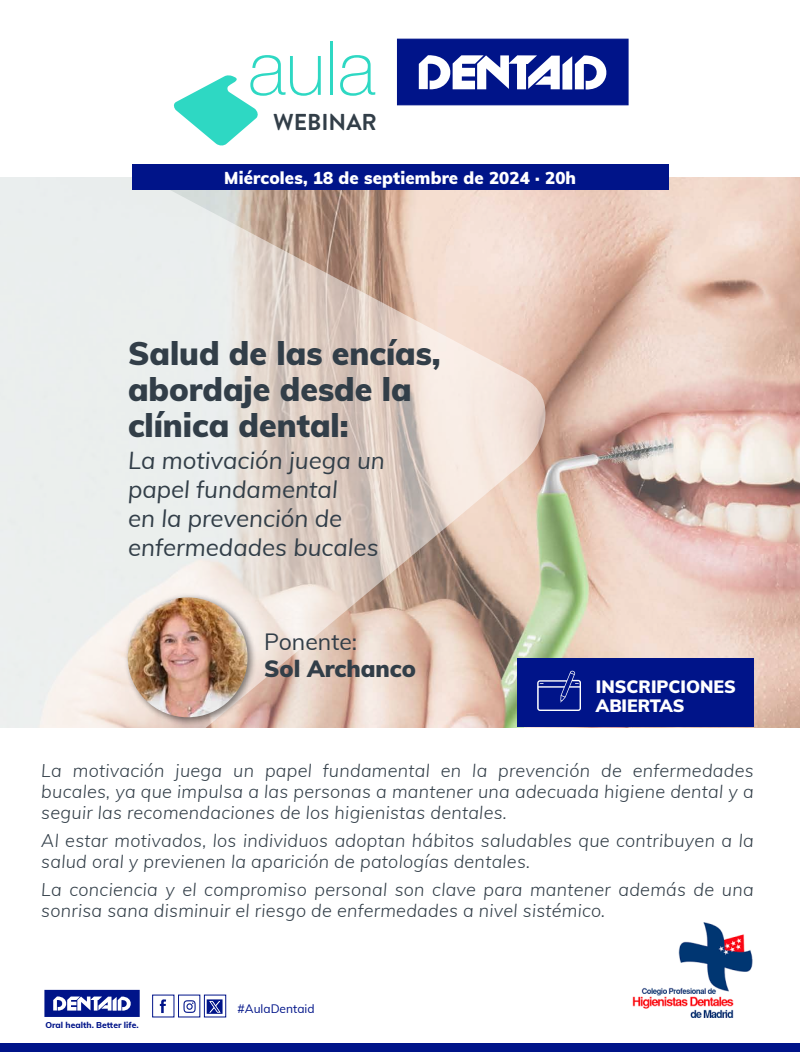
<style>
.page{position:relative;width:800px;height:1052px;background:#fff}
.page>*{position:absolute;margin:0;border:0;box-sizing:border-box;transform-origin:0 0}
.t1{font:900 32px/36px "Muli";color:#323e48}
.t2{font:italic 24px/28.8px "Muli";color:#323e48}
.t3{font:900 23px "Muli";color:#323e48}
.t4{font:23px "Muli";color:#323e48}
.t5{font:700 23px "Brandon Grotesque";color:#323e48}
.t6{font:italic 300 18px/21px "Muli";letter-spacing:.015em;color:#323e48}
.t7{font:900 17.5px/19.7px "Muli";color:#fff}
.t8{font:900 16.8px "Muli";letter-spacing:.01em;color:#fff}
.t9{font:12px "Muli";color:#001489}
.t10{font:800 8.5px "Muli";color:#001489}
</style>
<div class="page">
<img style="left:546px;top:177px;width:254px;height:550px">
<svg style="left:0;top:105px;width:546px;height:623px;background:#e5dbd4"></svg>
<img style="left:632px;top:922px;width:121px;height:96px">
<div style="left:397px;top:39px;width:232px;height:66px;background:#001489"></div>
<svg style="left:419px;top:55px;width:188px;height:35px"></svg>
<svg style="left:172px;top:55px;width:149px;height:91px"></svg>
<hr style="left:330px;top:41px;width:3px;height:54px;background:#2ed8c3">
<svg style="left:340px;top:55px;width:35px;height:41px"></svg>
<div style="left:132px;top:165px;width:537px;height:25px;background:#001489"></div>
<img style="left:108px;top:590px;width:156px;height:138px">
<img style="left:128px;top:597px;width:120px;height:120px;border-radius:60px">
<div style="left:517px;top:658px;width:236px;height:69px;background:#001489"></div>
<svg style="left:537px;top:671px;width:44px;height:40px"></svg>
<div style="left:44px;top:990px;width:96px;height:27px;background:#001489"></div>
<svg style="left:53px;top:996px;width:78px;height:15px"></svg>
<div style="left:0;top:1043px;width:800px;height:9px;background:#001489"></div>
<svg style="left:152px;top:994px;width:75px;height:24px"></svg>
<p class="t5" style="left:273px;top:106px;width:105px">WEBINAR</p>
<p class="t8" style="left:224px;top:165px;width:353px">Miércoles, 18 de septiembre de 2024 · 20h</p>
<h1 class="t1" style="left:128px;top:334px;width:314px">Salud de las encías, abordaje desde la clínica dental:</h1>
<h2 class="t2" style="left:128px;top:445px;width:258px">La motivación juega un papel fundamental<br>en la prevención de enfermedades bucales</h2>
<p class="t4" style="left:264px;top:624px;width:95px">Ponente:</p>
<p class="t3" style="left:264px;top:652px;width:153px">Sol Archanco</p>
<p class="t7" style="left:596px;top:676px;width:141px">INSCRIPCIONES<br>ABIERTAS</p>
<p class="t6" style="left:41px;top:759px;width:714px;text-align:justify">La motivación juega un papel fundamental en la prevención de enfermedades bucales, ya que impulsa a las personas a mantener una adecuada higiene dental y a seguir las recomendaciones de los higienistas dentales.</p>
<p class="t6" style="left:41px;top:829px;width:714px">Al estar motivados, los individuos adoptan hábitos saludables que contribuyen a la salud oral y previenen la aparición de patologías dentales.</p>
<p class="t6" style="left:41px;top:878px;width:714px">La conciencia y el compromiso personal son clave para mantener además de una sonrisa sana disminuir el riesgo de enfermedades a nivel sistémico.</p>
<p class="t10" style="left:45px;top:1019px;width:95px">Oral health. Better life.</p>
<p class="t9" style="left:238px;top:999px;width:79px">#AulaDentaid</p>
</div>
